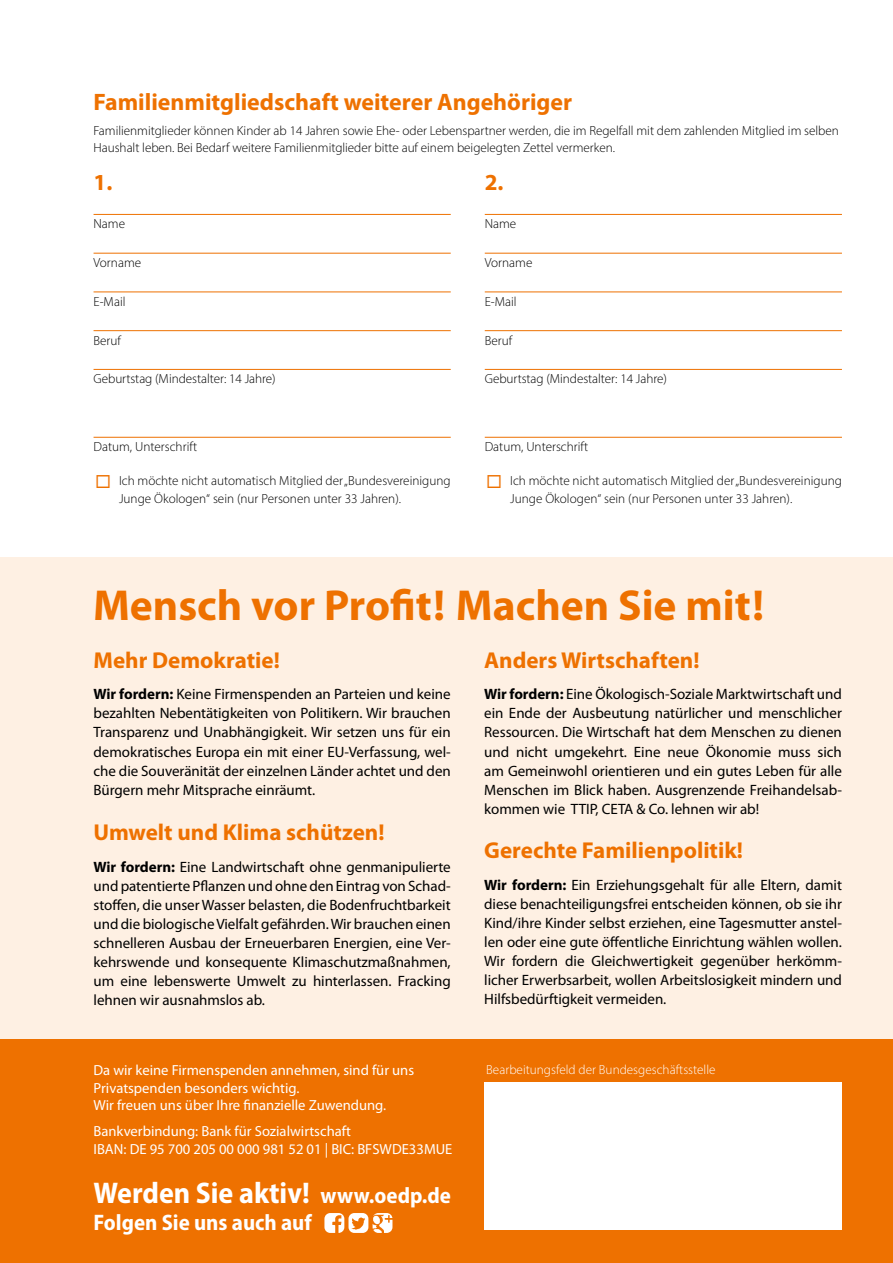
<style>
.page{position:relative;width:893px;height:1263px;background:#fff}
.page>*{position:absolute;margin:0;border:0;box-sizing:border-box;transform-origin:0 0}
.t1{font:700 43.5px "Myriad Pro";color:#ee7100}
.t2{font:700 semi-condensed 30px "Myriad Pro";color:#fff}
.t3{font:700 23.85px "Myriad Pro";color:#ee7100}
.t4{font:700 23.1px "Myriad Pro";color:#ee7100}
.t5{font:700 semi-condensed 22.5px "Myriad Pro";color:#fff}
.t6{font:15px/19px "Myriad Pro";letter-spacing:-.005em;color:#000;text-align:justify}
.t7{font:14.7px/17.5px "Myriad Pro";color:#fff}
.t8{font:300 13.2px/18px "Myriad Pro";letter-spacing:-.005em;color:#000}
.t9{font:300 13.2px "Myriad Pro";color:#fff}
.s1{color:#ee7100}
.s2{font-weight:700}
.s3{font-size:22.5px}
</style>
<div class="page">
<div style="left:0;top:557px;width:893px;height:483px;background:#fef0e3"></div>
<div style="left:0;top:1040px;width:893px;height:223px;background:#ee7100"></div>
<hr style="left:94px;top:214px;width:357px;height:1px;background:#ee7100">
<hr style="left:94px;top:253px;width:357px;height:1px;background:#ee7100">
<hr style="left:94px;top:292px;width:357px;height:1px;background:#ee7100">
<hr style="left:94px;top:330px;width:357px;height:1px;background:#ee7100">
<hr style="left:94px;top:369px;width:357px;height:1px;background:#ee7100">
<hr style="left:94px;top:437px;width:357px;height:1px;background:#ee7100">
<hr style="left:485px;top:214px;width:357px;height:1px;background:#ee7100">
<hr style="left:485px;top:253px;width:357px;height:1px;background:#ee7100">
<hr style="left:485px;top:292px;width:357px;height:1px;background:#ee7100">
<hr style="left:485px;top:330px;width:357px;height:1px;background:#ee7100">
<hr style="left:485px;top:369px;width:357px;height:1px;background:#ee7100">
<hr style="left:485px;top:437px;width:357px;height:1px;background:#ee7100">
<div style="left:485px;top:1082px;width:357px;height:148px;background:#fff"></div>
<img style="left:373px;top:1213px;width:19px;height:20px">
<img style="left:348px;top:1213px;width:20px;height:20px">
<img style="left:324px;top:1213px;width:20px;height:20px">
<h3 class="t3" style="left:94px;top:87px;width:480px">Familienmitgliedschaft weiterer Angehöriger</h3>
<p class="t8" style="left:94px;top:123px;width:747px;line-height:16.5px">Familienmitglieder können Kinder ab 14 Jahren sowie Ehe- oder Lebenspartner werden, die im Regelfall mit dem zahlenden Mitglied im selben<br>Haushalt leben. Bei Bedarf weitere Familienmitglieder bitte auf einem beigelegten Zettel vermerken.</p>
<h3 class="t4" style="left:94px;top:167px;width:20px">1.</h3>
<p class="t8" style="left:94px;top:215px;width:33px">Name</p>
<p class="t8" style="left:94px;top:253px;width:49px">Vorname</p>
<p class="t8" style="left:94px;top:292px;width:34px">E-Mail</p>
<p class="t8" style="left:94px;top:331px;width:29px">Beruf</p>
<p class="t8" style="left:94px;top:370px;width:184px">Geburtstag (Mindestalter: 14 Jahre)</p>
<p class="t8" style="left:94px;top:438px;width:105px">Datum, Unterschrift</p>
<p class="t8" style="left:119px;top:472px;width:333px;text-indent:-24px"><span class="s1">◻</span> Ich möchte nicht automatisch Mitglied der „Bundesvereinigung<br>Junge Ökologen“ sein (nur Personen unter 33 Jahren).</p>
<h3 class="t4" style="left:485px;top:167px;width:20px">2.</h3>
<p class="t8" style="left:485px;top:215px;width:33px">Name</p>
<p class="t8" style="left:485px;top:253px;width:49px">Vorname</p>
<p class="t8" style="left:485px;top:292px;width:34px">E-Mail</p>
<p class="t8" style="left:485px;top:331px;width:29px">Beruf</p>
<p class="t8" style="left:485px;top:370px;width:184px">Geburtstag (Mindestalter: 14 Jahre)</p>
<p class="t8" style="left:485px;top:438px;width:105px">Datum, Unterschrift</p>
<p class="t8" style="left:510px;top:472px;width:333px;text-indent:-24px"><span class="s1">◻</span> Ich möchte nicht automatisch Mitglied der „Bundesvereinigung<br>Junge Ökologen“ sein (nur Personen unter 33 Jahren).</p>
<h1 class="t1" style="left:93px;top:577px;width:673px">Mensch vor Profit! Machen Sie mit!</h1>
<h3 class="t4" style="left:94px;top:645px;width:188px">Mehr Demokratie!</h3>
<p class="t6" style="left:94px;top:684px;width:359px"><span class="s2">Wir fordern:</span> Keine Firmenspenden an Parteien und keine bezahlten Nebentätigkeiten von Politikern. Wir brauchen Transparenz und Unabhängigkeit. Wir setzen uns für ein demokratisches Europa ein mit einer EU-Verfassung, wel&shy;che die Souveränität der einzelnen Länder achtet und den Bürgern mehr Mitsprache einräumt.</p>
<h3 class="t4" style="left:94px;top:817px;width:292px">Umwelt und Klima schützen!</h3>
<p class="t6" style="left:94px;top:857px;width:359px"><span class="s2">Wir fordern:</span> Eine Landwirtschaft ohne genmanipulierte und patentierte Pflanzen und ohne den Eintrag von Schad&shy;stoffen, die unser Wasser belasten, die Bodenfruchtbarkeit und die biologische Vielfalt gefährden. Wir brauchen einen schnelleren Ausbau der Erneuerbaren Energien, eine Ver&shy;kehrswende und konsequente Klimaschutzmaßnahmen, um eine lebenswerte Umwelt zu hinterlassen. Fracking lehnen wir ausnahmslos ab.</p>
<p class="t7" style="left:94px;top:1061px;width:322px">Da wir keine Firmenspenden annehmen, sind für uns<br>Privatspenden besonders wichtig.<br>Wir freuen uns über Ihre finanzielle Zuwendung.</p>
<p class="t7" style="left:94px;top:1122px;width:360px">Bankverbindung: Bank für Sozialwirtschaft<br>IBAN: DE 95 700 205 00 000 981 52 01 | BIC: BFSWDE33MUE</p>
<h2 class="t2" style="left:94px;top:1174px;width:359px">Werden Sie aktiv! <span class="s3">www.oedp.de</span></h2>
<h3 class="t5" style="left:94px;top:1208px;width:220px">Folgen Sie uns auch auf</h3>
<h3 class="t4" style="left:484px;top:645px;width:217px">Anders Wirtschaften!</h3>
<p class="t6" style="left:484px;top:684px;width:359px"><span class="s2">Wir fordern:</span> Eine Ökologisch-Soziale Marktwirtschaft und ein Ende der Ausbeutung natürlicher und menschlicher Ressourcen. Die Wirtschaft hat dem Menschen zu dienen und nicht umgekehrt. Eine neue Ökonomie muss sich am Gemeinwohl orientieren und ein gutes Leben für alle Menschen im Blick haben. Ausgrenzende Freihandelsab&shy;kommen wie TTIP, CETA &amp; Co. lehnen wir ab!</p>
<h3 class="t4" style="left:484px;top:835px;width:260px">Gerechte Familienpolitik!</h3>
<p class="t6" style="left:484px;top:875px;width:359px"><span class="s2">Wir fordern:</span> Ein Erziehungsgehalt für alle Eltern, damit diese benachteiligungsfrei entscheiden können, ob sie ihr Kind/ihre Kinder selbst erziehen, eine Tagesmutter anstel&shy;len oder eine gute öffentliche Einrichtung wählen wollen.<br>Wir fordern die Gleichwertigkeit gegenüber herkömm&shy;licher Erwerbsarbeit, wollen Arbeitslosigkeit mindern und Hilfsbedürftigkeit vermeiden.</p>
<p class="t9" style="left:486px;top:1062px;width:231px">Bearbeitungsfeld der Bundesgeschäftsstelle</p>
</div>
